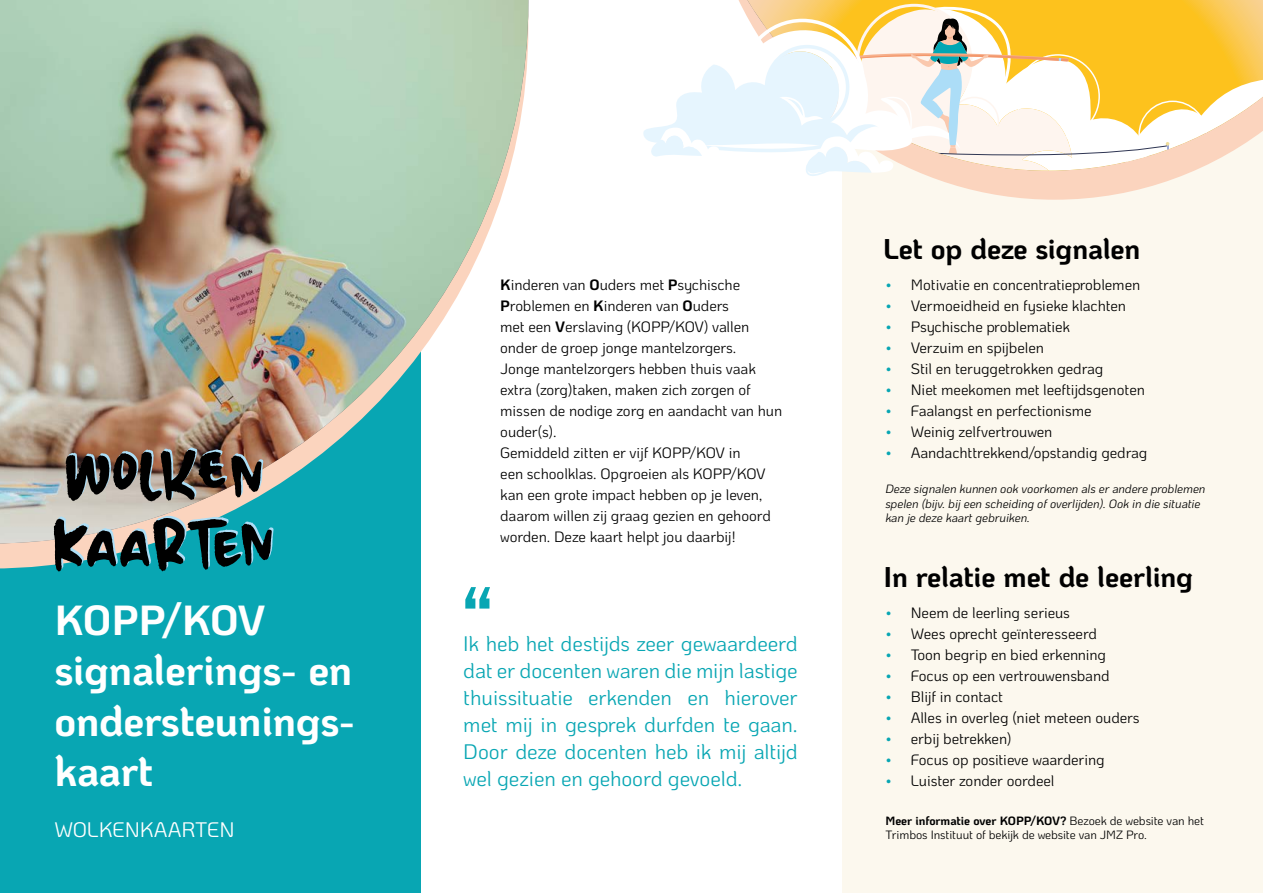
<style>
.page{position:relative;width:1263px;height:893px;background:#fff}
.page>*{position:absolute;margin:0;border:0;box-sizing:border-box;transform-origin:0 0}
.t1{font:700 42px/50.4px "Ko Ho";letter-spacing:-.005em;color:#fff}
.t2{font:700 28.5px "Ko Ho";letter-spacing:-.01em;color:#000}
.t3{font:21px/27px "Ko Ho";letter-spacing:-.005em;color:#08a6b3;text-align:justify}
.t4{font:21px "Ko Ho";color:#fff}
.t5{font:15px/21px "Ko Ho";letter-spacing:-.005em;color:#000}
.t6{font:italic 12px/14.4px "Ko Ho";letter-spacing:-.005em;color:#000}
.t7{font:12px/14.4px "Ko Ho";letter-spacing:-.01em;color:#000}
.s1{font-weight:700}
.s2{color:#08a6b3}
</style>
<div class="page">
<div style="left:0;top:2px;width:421px;height:891px;background:#08a6b3"></div>
<div style="left:842px;top:0;width:421px;height:893px;background:#fcf8ee"></div>
<svg style="left:465px;top:587px;width:25px;height:22px"></svg>
<svg style="left:0;top:543px;width:54px;height:25px"></svg>
<img style="left:0;top:0;width:528px;height:543px">
<svg style="left:948px;top:183px;width:213px;height:17px;fill:#fbd4be"></svg>
<svg style="left:643px;top:0;width:620px;height:183px"></svg>
<img style="left:66px;top:448px;width:197px;height:53px">
<svg style="left:54px;top:516px;width:219px;height:55px"></svg>
<h1 class="t1" style="left:54px;top:595px;width:302px">KOPP/KOV signalerings- en ondersteunings&shy;kaart</h1>
<h3 class="t4" style="left:54px;top:813px;width:182px">WOLKENKAARTEN</h3>
<p class="t5" style="left:500px;top:274px;width:283px"><span class="s1">K</span>inderen van <span class="s1">O</span>uders met <span class="s1">P</span>sychische <span class="s1">P</span>roblemen en <span class="s1">K</span>inderen van <span class="s1">O</span>uders<br>met een <span class="s1">V</span>erslaving (KOPP/KOV) vallen onder de groep jonge mantelzorgers.<br>Jonge mantelzorgers hebben thuis vaak extra (zorg)taken, maken zich zorgen of missen de nodige zorg en aandacht van hun ouder(s).<br>Gemiddeld zitten er vijf KOPP/KOV in<br>een schoolklas. Opgroeien als KOPP/KOV kan een grote impact hebben op je leven, daarom willen zij graag gezien en gehoord worden. Deze kaart helpt jou daarbij!</p>
<h3 class="t3" style="left:463px;top:630px;width:336px">Ik heb het destijds zeer gewaardeerd dat er docenten waren die mijn lastige thuissituatie erkenden en hierover met mij in gesprek durfden te gaan.<br>Door deze docenten heb ik mij altijd wel gezien en gehoord gevoeld.</h3>
<h2 class="t2" style="left:883px;top:225px;width:258px">Let op deze signalen</h2>
<p class="t5" style="left:885px;top:274px;width:256px"><span class="s2">•</span> Motivatie en concentratieproblemen</p>
<p class="t5" style="left:885px;top:295px;width:242px"><span class="s2">•</span> Vermoeidheid en fysieke klachten</p>
<p class="t5" style="left:885px;top:316px;width:186px"><span class="s2">•</span> Psychische problematiek</p>
<p class="t5" style="left:885px;top:337px;width:160px"><span class="s2">•</span> Verzuim en spijbelen</p>
<p class="t5" style="left:885px;top:358px;width:220px"><span class="s2">•</span> Stil en teruggetrokken gedrag</p>
<p class="t5" style="left:885px;top:379px;width:261px"><span class="s2">•</span> Niet meekomen met leeftijdsgenoten</p>
<p class="t5" style="left:885px;top:400px;width:208px"><span class="s2">•</span> Faalangst en perfectionisme</p>
<p class="t5" style="left:885px;top:421px;width:169px"><span class="s2">•</span> Weinig zelfvertrouwen</p>
<p class="t5" style="left:885px;top:442px;width:264px"><span class="s2">•</span> Aandachttrekkend/opstandig gedrag</p>
<p class="t6" style="left:885px;top:482px;width:322px">Deze signalen kunnen ook voorkomen als er andere problemen spelen (bijv. bij een scheiding of overlijden). Ook in die situatie kan je deze kaart gebruiken.</p>
<h2 class="t2" style="left:883px;top:553px;width:311px">In relatie met de leerling</h2>
<p class="t5" style="left:885px;top:602px;width:186px"><span class="s2">•</span> Neem de leerling serieus</p>
<p class="t5" style="left:885px;top:623px;width:213px"><span class="s2">•</span> Wees oprecht geïnteresseerd</p>
<p class="t5" style="left:885px;top:644px;width:222px"><span class="s2">•</span> Toon begrip en bied erkenning</p>
<p class="t5" style="left:885px;top:665px;width:226px"><span class="s2">•</span> Focus op een vertrouwensband</p>
<p class="t5" style="left:885px;top:686px;width:119px"><span class="s2">•</span> Blijf in contact</p>
<p class="t5" style="left:885px;top:707px;width:256px"><span class="s2">•</span> Alles in overleg (niet meteen ouders</p>
<p class="t5" style="left:885px;top:728px;width:128px"><span class="s2">•</span> erbij betrekken)</p>
<p class="t5" style="left:885px;top:749px;width:221px"><span class="s2">•</span> Focus op positieve waardering</p>
<p class="t5" style="left:885px;top:770px;width:171px"><span class="s2">•</span> Luister zonder oordeel</p>
<p class="t7" style="left:885px;top:813px;width:320px"><span class="s1">Meer informatie over KOPP/KOV?</span> Bezoek de website van het<br>Trimbos Instituut of bekijk de website van JMZ Pro.</p>
</div>
